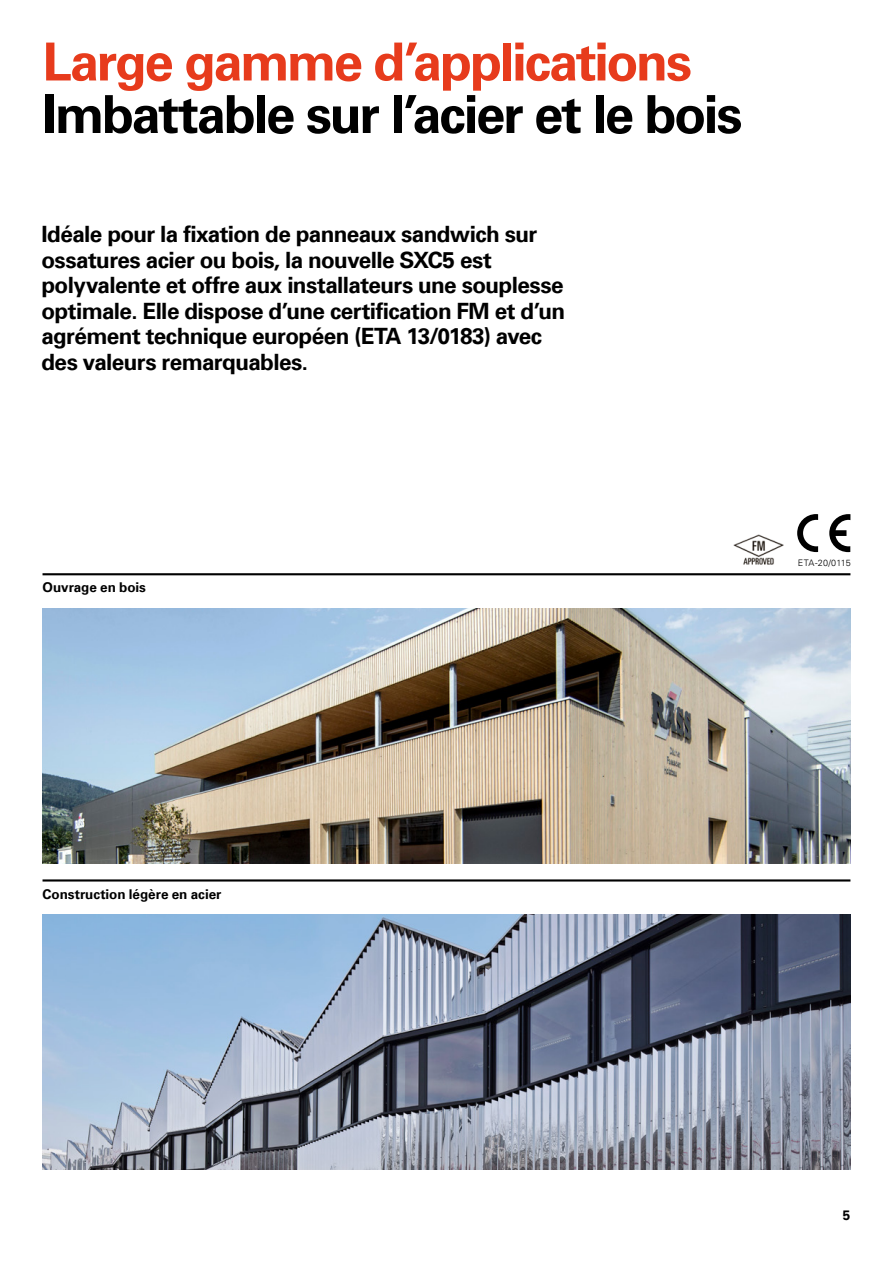
<style>
.page{position:relative;width:893px;height:1263px;background:#fff}
.page>*{position:absolute;margin:0;border:0;box-sizing:border-box;transform-origin:0 0}
.t1{font:700 52.5px "Univers";letter-spacing:-.04em;color:#000}
.t2{font:700 52.5px "Univers";letter-spacing:-.045em;color:#e73b1c}
.t3{font:700 22.5px/25.5px "Univers";letter-spacing:-.025em;color:#000}
.t4{font:700 13.5px "Univers";color:#000}
.t5{font:300 9px "Univers";color:#000}
</style>
<div class="page">
<img style="left:43px;top:608px;width:807px;height:255px">
<img style="left:43px;top:914px;width:807px;height:255px">
<svg style="left:829px;top:514px;width:21px;height:38px"></svg>
<svg style="left:797px;top:514px;width:21px;height:38px"></svg>
<img style="left:733px;top:535px;width:50px;height:30px">
<hr style="left:43px;top:573px;width:807px;height:2px;background:#000">
<hr style="left:43px;top:879px;width:807px;height:2px;background:#000">
<h1 class="t2" style="left:43px;top:31px;width:651px">Large gamme d’applications</h1>
<h1 class="t1" style="left:43px;top:84px;width:701px">Imbattable sur l’acier et le bois</h1>
<p class="t3" style="left:41px;top:222px;width:525px">Idéale pour la fixation de panneaux sandwich sur ossatures acier ou bois, la nouvelle SXC5 est polyvalente et offre aux installateurs une souplesse optimale. Elle dispose d’une certification FM et d’un agrément technique européen (ETA 13/0183) avec des valeurs remarquables.</p>
<p class="t4" style="left:43px;top:580px;width:105px">Ouvrage en bois</p>
<p class="t5" style="left:798px;top:557px;width:55px">ETA-20/0115</p>
<p class="t4" style="left:43px;top:886px;width:181px">Construction légère en acier</p>
<p class="t4" style="left:843px;top:1208px;width:9px">5</p>
</div>
